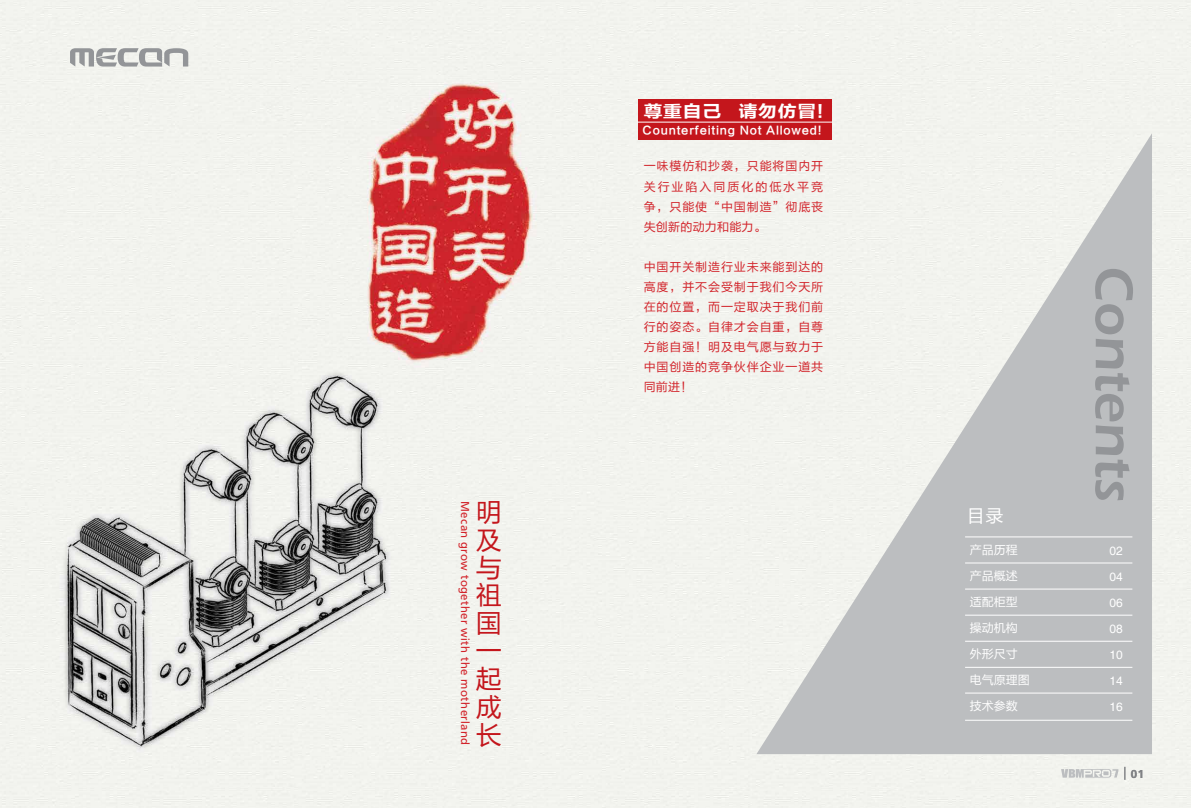
<style>
.page{position:relative;width:1191px;height:808px;background:#fff}
.page>*{position:absolute;margin:0;border:0;box-sizing:border-box;transform-origin:0 0}
.t1{font:600 55px "Eras ITC";color:#939598}
.t2{font:26px/27.8px "FZLTHK GBK1 0";color:#c4161c;text-align:justify}
.t3{font:18px "FZLTHK GBK1 0";color:#fff}
.t4{font:17px "FZLTCHJW GB1 0";letter-spacing:.01em;color:#fff;scale:1.14 1}
.t5{font:12px/20px "FZLTHK GBK1 0";letter-spacing:.075em;color:#d2232a;text-align:justify}
.t6{font:12px "Carto Gothic Std";letter-spacing:.04em;color:#d2232a}
.t7{font:12px/26px "FZLTHK GBK1 0";color:#fff}
.t8{font:12px/26px "Helvetica";color:#fff;text-align:justify}
.t9{font:700 12px "Carto Gothic Std";color:#808285}
.t10{font:11px "FZLTCHJW GB1 0";letter-spacing:.07em;color:#fff}
</style>
<div class="page">
<img style="left:0;top:0;width:1191px;height:808px">
<div style="left:637px;top:99px;width:194px;height:40px;background:#c4161c"></div>
<hr style="left:637px;top:122px;width:195px;height:1px;background:#fff">
<svg style="left:70px;top:48px;width:118px;height:19px"></svg>
<svg style="left:756px;top:133px;width:396px;height:621px"></svg>
<hr style="left:965px;top:537px;width:167px;height:1px;background:#fff">
<hr style="left:965px;top:563px;width:167px;height:1px;background:#fff">
<hr style="left:965px;top:589px;width:167px;height:1px;background:#fff">
<hr style="left:965px;top:615px;width:167px;height:1px;background:#fff">
<hr style="left:965px;top:641px;width:167px;height:1px;background:#fff">
<hr style="left:965px;top:667px;width:167px;height:1px;background:#fff">
<hr style="left:965px;top:693px;width:167px;height:1px;background:#fff">
<hr style="left:965px;top:720px;width:167px;height:1px;background:#fff">
<svg style="left:1124px;top:767px;width:1px;height:13px"></svg>
<svg style="left:1061px;top:769px;width:57px;height:9px"></svg>
<p class="t6" style="left:472px;top:501px;width:246px;rotate:90deg">Mecan grow together with the motherland</p>
<h2 class="t2" style="left:475px;top:499px;width:27px">明及与祖国一起成长</h2>
<h3 class="t4" style="left:643px;top:102px;width:159px">尊重自己 请勿仿冒!</h3>
<p class="t10" style="left:642px;top:124px;width:180px">Counterfeiting Not Allowed!</p>
<p class="t5" style="left:643px;top:157px;width:181px">一味模仿和抄袭，只能将国内开关行业陷入同质化的低水平竞争，只能使“中国制造”彻底丧失创新的动力和能力。</p>
<p class="t5" style="left:643px;top:257px;width:181px">中国开关制造行业未来能到达的高度，并不会受制于我们今天所在的位置，而一定取决于我们前行的姿态。自律才会自重，自尊方能自强！明及电气愿与致力于中国创造的竞争伙伴企业一道共同前进！</p>
<h1 class="t1" style="left:1145px;top:267px;width:237px;rotate:90deg">Contents</h1>
<h3 class="t3" style="left:967px;top:506px;width:38px">目录</h3>
<p class="t7" style="left:969px;top:537px;width:61px">产品历程产品概述适配柜型操动机构外形尺寸电气原理图技术参数</p>
<p class="t8" style="left:1109px;top:538px;width:15px">02<br>04<br>06<br>08<br>10<br>14<br>16</p>
<p class="t9" style="left:1131px;top:767px;width:15px">01</p>
</div>
